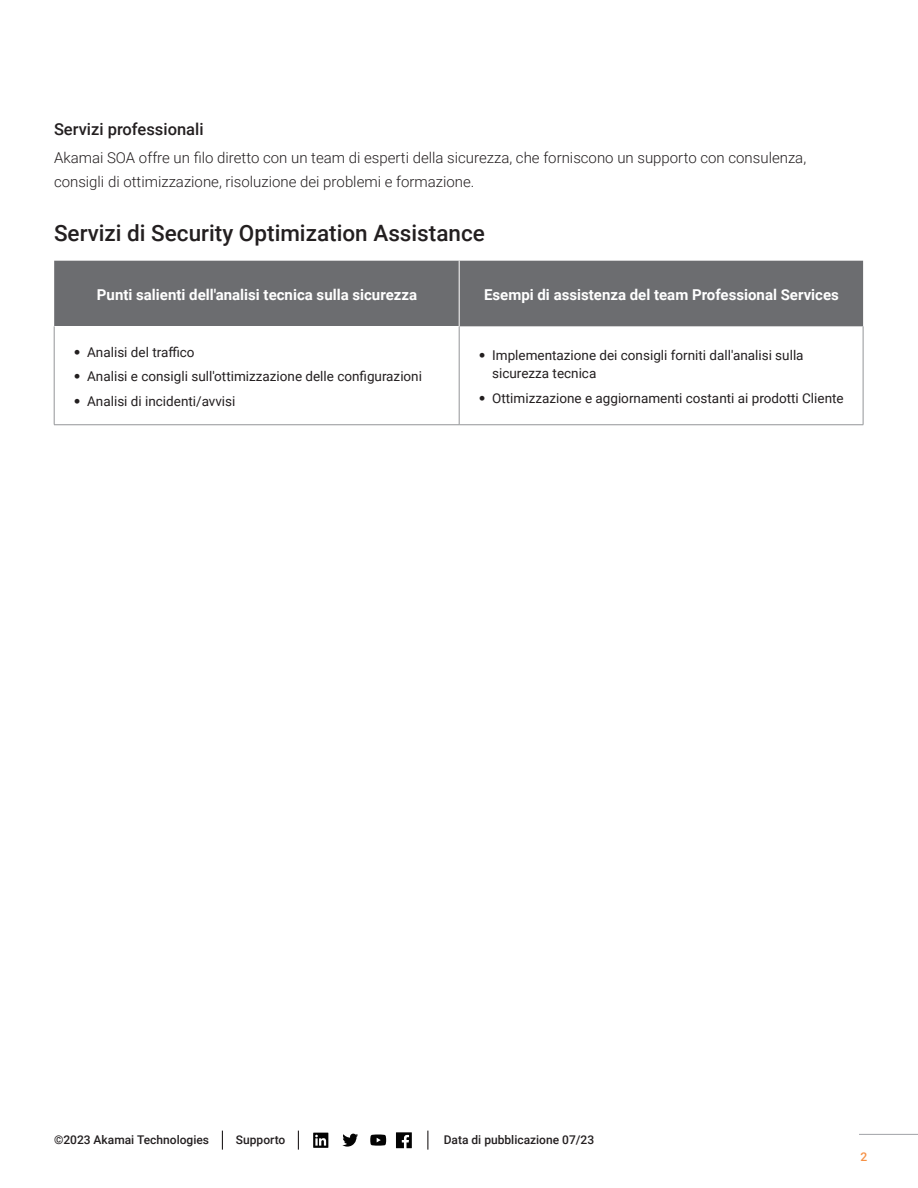
<style>
.page{position:relative;width:918px;height:1188px;background:#fff}
.page>*{position:absolute;margin:0;border:0;box-sizing:border-box;transform-origin:0 0}
.t1{font:500 22.5px "Roboto";color:#231f20}
.t2{font:500 16.5px "Roboto";color:#231f20}
.t3{font:300 15px/24px "Roboto";color:#231f20}
.t4{font:700 15px "Roboto";color:#fff}
.t5{font:13.5px/18px "Roboto";color:#231f20}
.t6{font:500 12px "Roboto";color:#231f20}
.t7{font:500 12px "Roboto";color:#f69145}
.s1{font-family:"Avenir Next LT Pro";font-weight:500}
</style>
<div class="page">
<div style="left:54px;top:261px;width:809px;height:65px;background:#6c6d70"></div>
<hr style="left:459px;top:425px;width:404px;height:1px;background:#939598">
<hr style="left:54px;top:425px;width:405px;height:1px;background:#939598">
<hr style="left:459px;top:326px;width:1px;height:99px;background:#939598">
<hr style="left:863px;top:326px;width:1px;height:99px;background:#939598">
<hr style="left:54px;top:326px;width:1px;height:99px;background:#939598">
<hr style="left:459px;top:261px;width:1px;height:65px;background:#fff">
<hr style="left:859px;top:1134px;width:59px;height:1px;background:#a0a2a7">
<svg style="left:222px;top:1131px;width:1px;height:19px"></svg>
<svg style="left:298px;top:1131px;width:1px;height:19px"></svg>
<svg style="left:427px;top:1131px;width:1px;height:19px"></svg>
<svg style="left:370px;top:1135px;width:16px;height:11px"></svg>
<svg style="left:313px;top:1133px;width:15px;height:15px"></svg>
<svg style="left:396px;top:1132px;width:16px;height:16px"></svg>
<svg style="left:342px;top:1134px;width:16px;height:13px"></svg>
<p class="t2" style="left:54px;top:118px;width:151px">Servizi professionali</p>
<p class="t3" style="left:54px;top:145px;width:754px">Akamai SOA offre un filo diretto con un team di esperti della sicurezza, che forniscono un supporto con consulenza, consigli di ottimizzazione, risoluzione dei problemi e formazione.</p>
<h1 class="t1" style="left:54px;top:217px;width:432px">Servizi di Security Optimization Assistance</h1>
<p class="t4" style="left:97px;top:284px;width:322px">Punti salienti dell'analisi tecnica sulla sicurezza</p>
<p class="t4" style="left:484px;top:284px;width:356px">Esempi di assistenza del team Professional Services</p>
<p class="t5" style="left:74px;top:342px;width:122px"><span class="s1">•</span> Analisi del traffico</p>
<p class="t5" style="left:74px;top:367px;width:350px"><span class="s1">•</span> Analisi e consigli sull'ottimizzazione delle configurazioni</p>
<p class="t5" style="left:74px;top:392px;width:163px"><span class="s1">•</span> Analisi di incidenti/avvisi</p>
<p class="t5" style="left:492px;top:346px;width:313px;text-indent:-14px"><span class="s1">•</span> Implementazione dei consigli forniti dall'analisi sulla sicurezza tecnica</p>
<p class="t5" style="left:479px;top:388px;width:367px"><span class="s1">•</span> Ottimizzazione e aggiornamenti costanti ai prodotti Cliente</p>
<p class="t6" style="left:54px;top:1131px;width:157px">©2023 Akamai Technologies</p>
<p class="t6" style="left:236px;top:1131px;width:51px">Supporto</p>
<p class="t6" style="left:444px;top:1131px;width:152px">Data di pubblicazione 07/23</p>
<p class="t7" style="left:860px;top:1148px;width:8px">2</p>
</div>
